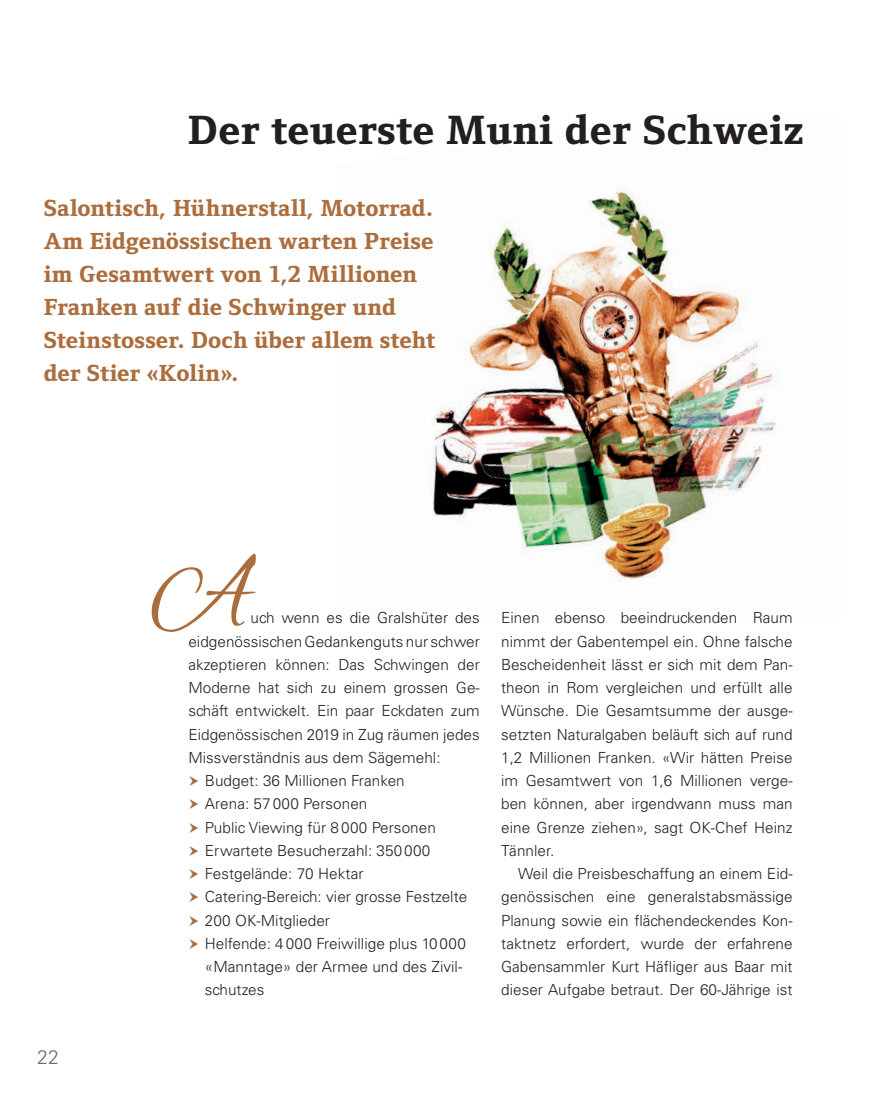
<style>
.page{position:relative;width:887px;height:1100px;background:#fff}
.page>*{position:absolute;margin:0;border:0;box-sizing:border-box;transform-origin:0 0}
.t1{font:italic 99.45px "Alex Brush";color:#ac6d3d}
.t2{font:800 42.15px "Foundry Form Serif";letter-spacing:.01em;color:#231f20}
.t3{font:800 24px/33px "Foundry Form Serif";letter-spacing:.005em;color:#ac6d3d}
.t4{font:300 19.5px "Univers LT Std";color:#6c6d70}
.t5{font:300 15.3px "Univers LT Std";letter-spacing:.005em;color:#231f20}
</style>
<div class="page">
<img style="left:432px;top:189px;width:345px;height:392px">
<p class="t2" style="left:188px;top:106px;width:617px">Der teuerste Muni der Schweiz</p>
<p class="t3" style="left:44px;top:191px;width:393px">Salontisch, Hühnerstall, Motorrad.<br>Am Eidgenössischen warten Preise im Gesamtwert von 1,2 Millionen<br>Franken auf die Schwinger und<br>Steinstosser. Doch über allem steht der Stier «Kolin».</p>
<p class="t4" style="left:37px;top:1045px;width:23px">22</p>
<p class="t1" style="left:153px;top:538px;width:103px">A</p>
<p class="t5" style="left:251px;top:608px;width:231px">uch wenn es die Gralshüter des</p>
<p class="t5" style="left:188px;top:632px;width:293px">eidgenössischen Gedankenguts nur schwer</p>
<p class="t5" style="left:188px;top:655px;width:293px">akzeptieren können: Das Schwingen der</p>
<p class="t5" style="left:188px;top:678px;width:293px">Moderne hat sich zu einem grossen Ge-</p>
<p class="t5" style="left:188px;top:701px;width:293px">schäft entwickelt. Ein paar Eckdaten zum</p>
<p class="t5" style="left:188px;top:725px;width:293px">Eidgenössischen 2019 in Zug räumen jedes</p>
<p class="t5" style="left:188px;top:748px;width:254px">Missverständnis aus dem Sägemehl:</p>
<p class="t5" style="left:205px;top:771px;width:201px">Budget: 36 Millionen Franken</p>
<p class="t5" style="left:205px;top:794px;width:164px">Arena: 57000 Personen</p>
<p class="t5" style="left:205px;top:818px;width:232px">Public Viewing für 8000 Personen</p>
<p class="t5" style="left:205px;top:841px;width:227px">Erwartete Besucherzahl: 350000</p>
<p class="t5" style="left:205px;top:864px;width:160px">Festgelände: 70 Hektar</p>
<p class="t5" style="left:205px;top:887px;width:264px">Catering-Bereich: vier grosse Festzelte</p>
<p class="t5" style="left:205px;top:911px;width:127px">200 OK-Mitglieder</p>
<p class="t5" style="left:205px;top:934px;width:263px">Helfende: 4000 Freiwillige plus 10000</p>
<p class="t5" style="left:205px;top:957px;width:259px">«Manntage» der Armee und des Zivil-</p>
<p class="t5" style="left:205px;top:980px;width:61px">schutzes</p>
<p class="t5" style="left:501px;top:608px;width:293px">Einen ebenso beeindruckenden Raum</p>
<p class="t5" style="left:501px;top:632px;width:293px">nimmt der Gabentempel ein. Ohne falsche</p>
<p class="t5" style="left:501px;top:655px;width:293px">Bescheidenheit lässt er sich mit dem Pan-</p>
<p class="t5" style="left:501px;top:678px;width:293px">theon in Rom vergleichen und erfüllt alle</p>
<p class="t5" style="left:501px;top:701px;width:293px">Wünsche. Die Gesamtsumme der ausge-</p>
<p class="t5" style="left:501px;top:725px;width:293px">setzten Naturalgaben beläuft sich auf rund</p>
<p class="t5" style="left:501px;top:748px;width:293px">1,2 Millionen Franken. «Wir hätten Preise</p>
<p class="t5" style="left:501px;top:771px;width:293px">im Gesamtwert von 1,6 Millionen verge-</p>
<p class="t5" style="left:501px;top:794px;width:293px">ben können, aber irgendwann muss man</p>
<p class="t5" style="left:501px;top:818px;width:293px">eine Grenze ziehen», sagt OK-Chef Heinz</p>
<p class="t5" style="left:501px;top:841px;width:55px">Tännler.</p>
<p class="t5" style="left:518px;top:864px;width:276px">Weil die Preisbeschaffung an einem Eid-</p>
<p class="t5" style="left:501px;top:887px;width:293px">genössischen eine generalstabsmässige</p>
<p class="t5" style="left:501px;top:911px;width:293px">Planung sowie ein flächendeckendes Kon-</p>
<p class="t5" style="left:501px;top:934px;width:293px">taktnetz erfordert, wurde der erfahrene</p>
<p class="t5" style="left:501px;top:957px;width:293px">Gabensammler Kurt Häfliger aus Baar mit</p>
<p class="t5" style="left:501px;top:980px;width:293px">dieser Aufgabe betraut. Der 60-Jährige ist</p>
</div>
